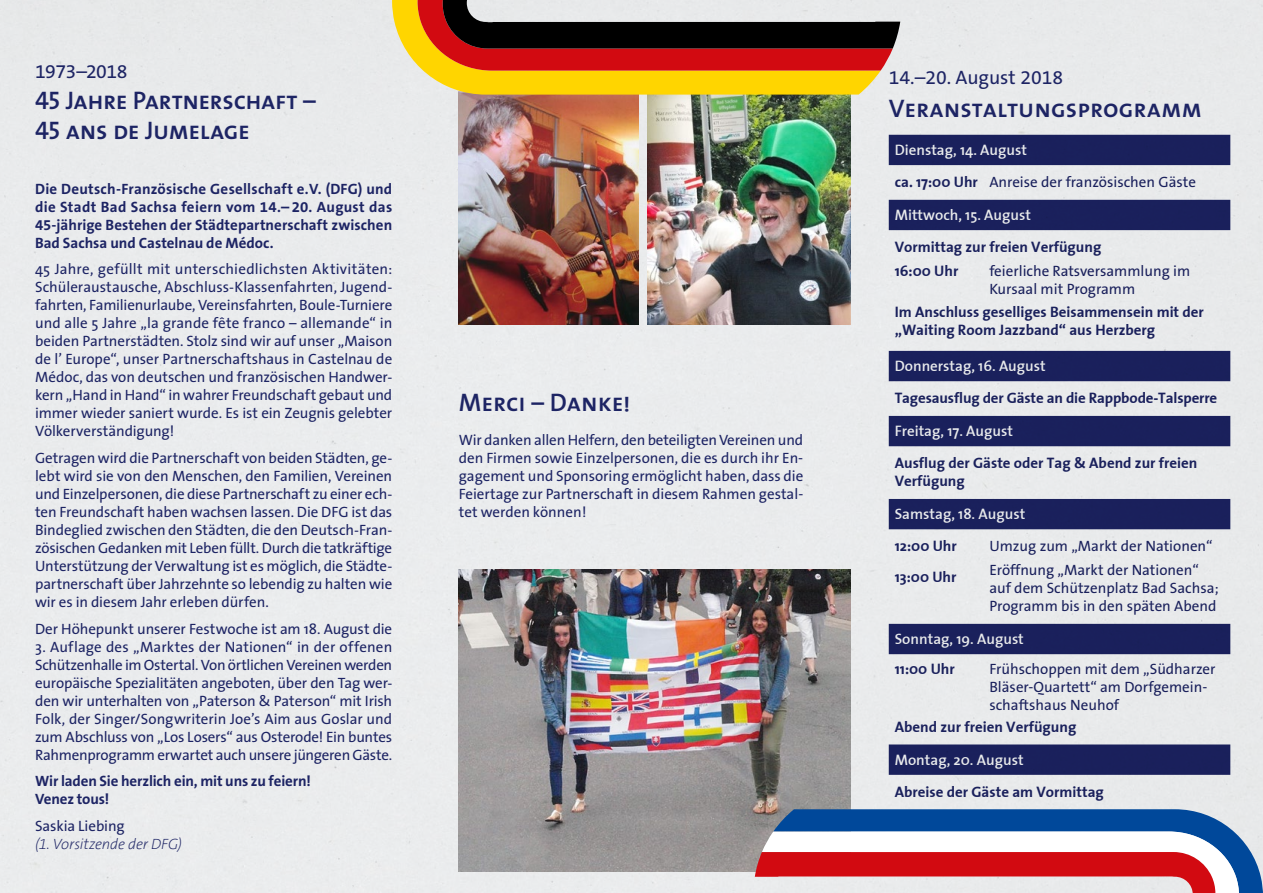
<style>
.page{position:relative;width:1263px;height:893px;background:#eaebed}
.page>*{position:absolute;margin:0;border:0;box-sizing:border-box;transform-origin:0 0}
.t1{font:25.5px/30.6px "The Sans Semi Bold Semi Bold Caps 3";letter-spacing:-.02em;color:#1d2464}
.t2{font:25.5px "The Sans Semi Bold Semi Bold Caps 3";color:#1d2464}
.t3{font:19.5px "The Sans B5 Plain";color:#1d2464}
.t4{font:19.5px "The Sans B5 Plain";letter-spacing:-.03em;color:#1d2464}
.t5{font:15px/18px "The Sans Regular 2";letter-spacing:-.01em;color:#1d2464;text-align:justify}
.t6{font:15px/18px "The Sans B5 Plain";color:#1d2464}
.t7{font:15px/18px "The Sans Bold Plain";color:#1d2464}
.t8{font:700 15px/18px "The Sans B7";letter-spacing:-.005em;color:#1d2464;text-align:justify}
.t9{font:15px "The Sans Semi Bold Plain";color:#fff}
.t10{font:italic 200 15px "The Sans B2";letter-spacing:-.005em;color:#1d2464}
.s1{font-family:"The Sans Bold Plain"}
</style>
<div class="page">
<img style="left:459px;top:570px;width:391px;height:302px">
<img style="left:647px;top:95px;width:203px;height:229px">
<img style="left:459px;top:95px;width:179px;height:229px">
<svg style="left:755px;top:809px;width:508px;height:84px"></svg>
<svg style="left:392px;top:0;width:489px;height:95px;background:#fad726"></svg>
<svg style="left:418px;top:0;width:482px;height:71px;background:#8e4e49"></svg>
<svg style="left:889px;top:135px;width:341px;height:640px;background:#a4a7bb"></svg>
<h2 class="t4" style="left:35px;top:61px;width:94px">1973–2018</h2>
<h1 class="t1" style="left:35px;top:84px;width:282px">45 Jahre Partnerschaft –<br>45 ans de Jumelage</h1>
<p class="t8" style="left:35px;top:180px;width:359px">Die Deutsch-Französische Gesellschaft e.V. (DFG) und die Stadt Bad Sachsa feiern vom 14.– 20. August das 45-jährige Bestehen der Städtepartnerschaft zwischen Bad Sachsa und Castelnau de Médoc.</p>
<p class="t5" style="left:35px;top:260px;width:359px">45 Jahre, gefüllt mit unterschiedlichsten Aktivitäten:<br>Schüleraustausche, Abschluss-Klassenfahrten, Jugend&shy;fahrten, Familienurlaube, Vereinsfahrten, Boule-Turniere und alle 5 Jahre „la grande fête franco – allemande“ in beiden Partnerstädten. Stolz sind wir auf unser „Maison de l’ Europe“, unser Partnerschaftshaus in Castelnau de Médoc, das von deutschen und französischen Handwer&shy;kern „Hand in Hand“ in wahrer Freundschaft gebaut und immer wieder saniert wurde. Es ist ein Zeugnis gelebter Völkerverständigung!</p>
<p class="t5" style="left:35px;top:448px;width:359px">Getragen wird die Partnerschaft von beiden Städten, ge&shy;lebt wird sie von den Menschen, den Familien, Vereinen und Einzelpersonen, die diese Partnerschaft zu einer ech&shy;ten Freundschaft haben wachsen lassen. Die DFG ist das Bindeglied zwischen den Städten, die den Deutsch-Fran&shy;zösischen Gedanken mit Leben füllt. Durch die tatkräftige Unterstützung der Verwaltung ist es möglich, die Städte&shy;partnerschaft über Jahrzehnte so lebendig zu halten wie wir es in diesem Jahr erleben dürfen.</p>
<p class="t5" style="left:35px;top:619px;width:359px">Der Höhepunkt unserer Festwoche ist am 18. August die</p>
<p class="t5" style="left:35px;top:637px;width:359px">3. Auflage des „Marktes der Nationen“ in der offenen Schützenhalle im Ostertal. Von örtlichen Vereinen werden europäische Spezialitäten angeboten, über den Tag wer&shy;den wir unterhalten von „Paterson &amp; Paterson“ mit Irish Folk, der Singer/Songwriterin Joe’s Aim aus Goslar und zum Abschluss von „Los Losers“ aus Osterode! Ein buntes Rahmenprogramm erwartet auch unsere jüngeren Gäste.</p>
<p class="t8" style="left:35px;top:772px;width:277px">Wir laden Sie herzlich ein, mit uns zu feiern!<br>Venez tous!</p>
<p class="t6" style="left:35px;top:817px;width:91px">Saskia Liebing</p>
<p class="t10" style="left:35px;top:836px;width:148px">(1. Vorsitzende der DFG)</p>
<h1 class="t2" style="left:459px;top:381px;width:173px">Merci – Danke!</h1>
<p class="t6" style="left:459px;top:431px;width:346px;text-align:justify">Wir danken allen Helfern, den beteiligten Vereinen und den Firmen sowie Einzelpersonen, die es durch ihr En&shy;gagement und Sponsoring ermöglicht haben, dass die Feiertage zur Partnerschaft in diesem Rahmen gestal&shy;tet werden können!</p>
<h2 class="t3" style="left:889px;top:67px;width:176px">14.–20. August 2018</h2>
<h1 class="t2" style="left:889px;top:87px;width:315px">Veranstaltungsprogramm</h1>
<p class="t9" style="left:895px;top:138px;width:134px">Dienstag, 14. August</p>
<p class="t6" style="left:895px;top:173px;width:303px"><span class="s1">ca. 17:00 Uhr</span> Anreise der französischen Gäste</p>
<p class="t9" style="left:895px;top:203px;width:138px">Mittwoch, 15. August</p>
<p class="t7" style="left:895px;top:235px;width:208px;line-height:23.5px">Vormittag zur freien Verfügung<br>16:00 Uhr</p>
<p class="t6" style="left:989px;top:262px;width:202px">feierliche Ratsversammlung im<br>Kursaal mit Programm</p>
<p class="t7" style="left:895px;top:303px;width:311px">Im Anschluss geselliges Beisammensein mit der „Waiting Room Jazzband“ aus Herzberg</p>
<p class="t9" style="left:895px;top:354px;width:152px">Donnerstag, 16. August</p>
<p class="t7" style="left:895px;top:389px;width:324px">Tagesausflug der Gäste an die Rappbode-Talsperre</p>
<p class="t9" style="left:895px;top:419px;width:120px">Freitag, 17. August</p>
<p class="t7" style="left:895px;top:454px;width:304px">Ausflug der Gäste oder Tag &amp; Abend zur freien<br>Verfügung</p>
<p class="t9" style="left:895px;top:502px;width:132px">Samstag, 18. August</p>
<p class="t7" style="left:895px;top:537px;width:64px">12:00 Uhr</p>
<p class="t6" style="left:989px;top:538px;width:225px">Umzug zum „Markt der Nationen“</p>
<p class="t7" style="left:895px;top:567px;width:63px">13:00 Uhr</p>
<p class="t6" style="left:989px;top:561px;width:231px">Eröffnung „Markt der Nationen“ auf dem Schützenplatz Bad Sachsa;<br>Programm bis in den späten Abend</p>
<p class="t9" style="left:895px;top:627px;width:131px">Sonntag, 19. August</p>
<p class="t7" style="left:895px;top:659px;width:62px">11:00 Uhr</p>
<p class="t6" style="left:989px;top:660px;width:228px">Frühschoppen mit dem „Südharzer<br>Bläser-Quartett“ am Dorfgemein&shy;schaftshaus Neuhof</p>
<p class="t7" style="left:895px;top:717px;width:183px">Abend zur freien Verfügung</p>
<p class="t9" style="left:895px;top:747px;width:130px">Montag, 20. August</p>
<p class="t7" style="left:895px;top:782px;width:211px">Abreise der Gäste am Vormittag</p>
</div>
